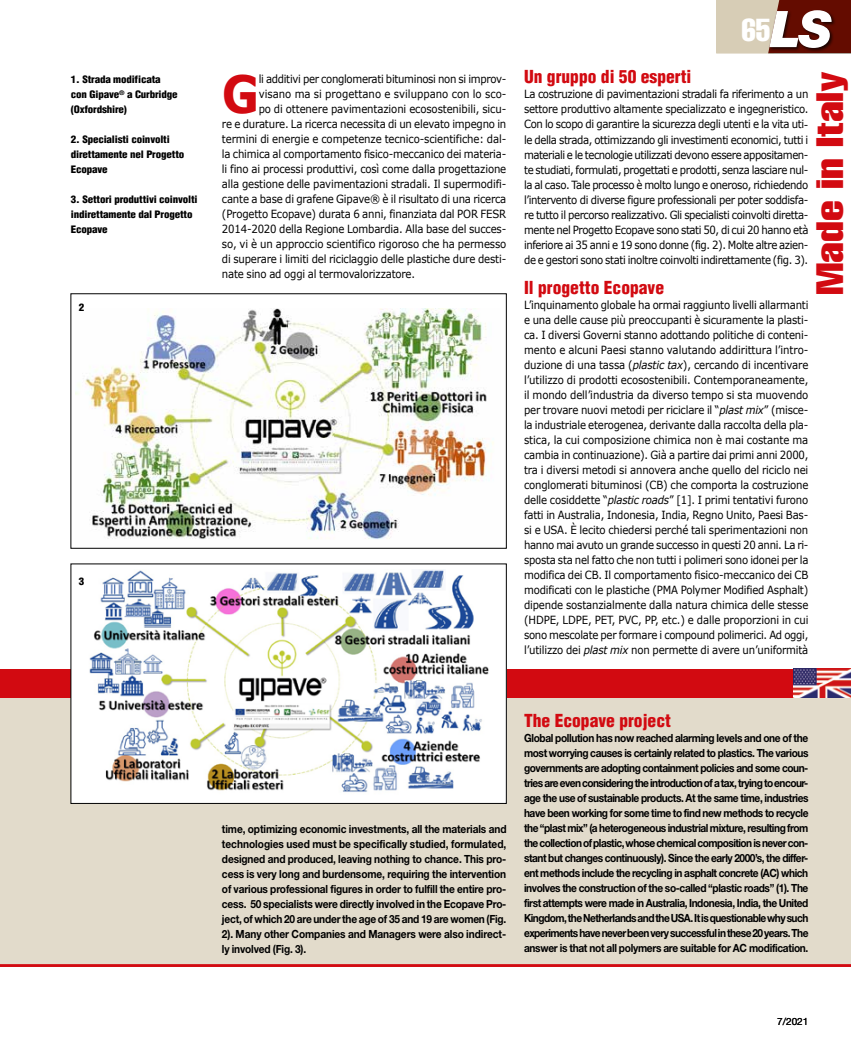
<style>
.page{position:relative;width:851px;height:1053px;background:#fff}
.page>*{position:absolute;margin:0;border:0;box-sizing:border-box;transform-origin:0 0}
.t1{font:700 51.38px "Verdana";color:#d20a11;scale:.9 1}
.t2{font:extra-condensed 37.5px "Helvetica";color:#d20a11;scale:1.3 1}
.t3{font:extra-condensed 31.25px "Helvetica";color:#fff}
.t4{font:900 condensed 17.5px "Helvetica";color:#d20a11}
.t5{font:11.25px/15px "Verdana";letter-spacing:-.02em;color:#000;text-align:justify;scale:.9 1}
.t6{font:700 11.25px/15px "Helvetica Neue";letter-spacing:-.025em;color:#000;text-align:justify;scale:.9 1}
.t7{font:11.25px "Verdana";color:#000;scale:.9 1}
.t8{font:900 condensed 10px/15px "Helvetica";letter-spacing:-.015em;color:#000;scale:1.1 1}
.t9{font:10px "Helvetica Neue";color:#000}
.s1{font-family:"Helvetica Neue";font-weight:900;font-style:italic;font-stretch:normal;font-size:50.5px}
.s2{font-style:italic}
</style>
<div class="page">
<div style="left:0;top:668px;width:850px;height:296px;background:#e2dbcb"></div>
<hr style="left:0;top:964px;width:850px;height:2px;background:#d20a11">
<div style="left:0;top:668px;width:850px;height:29px;background:#d20a11"></div>
<svg style="left:716px;top:0;width:134px;height:53px;background:#b3917e"></svg>
<div style="left:768px;top:9px;width:68px;height:44px;background:#000;opacity:.75"></div>
<img style="left:76px;top:308px;width:418px;height:231px">
<div style="left:71px;top:564px;width:435px;height:239px;background:#fff"></div>
<img style="left:89px;top:570px;width:400px;height:222px">
<p class="t8" style="left:71px;top:72px;width:99px">1. Strada modificata con Gipave<sup>®</sup> a Curbridge (Oxfordshire)</p>
<p class="t8" style="left:71px;top:132px;width:105px">2. Specialisti coinvolti direttamente nel Progetto<br>Ecopave</p>
<p class="t8" style="left:71px;top:192px;width:117px">3. Settori produttivi coinvolti indirettamente dal Progetto<br>Ecopave</p>
<p class="t8" style="left:79px;top:300px;width:6px">2</p>
<p class="t8" style="left:79px;top:574px;width:6px">3</p>
<h1 class="t1" style="left:222px;top:62px;width:43px">G</h1>
<p class="t5" style="left:259px;top:71px;width:276px">li additivi per conglomerati bituminosi non si improv-</p>
<p class="t7" style="left:259px;top:86px;width:276px">visano ma si progettano e sviluppano con lo sco-</p>
<p class="t5" style="left:259px;top:101px;width:276px">po di ottenere pavimentazioni ecosostenibili, sicu-</p>
<p class="t5" style="left:222px;top:116px;width:317px">re e durature. La ricerca necessita di un elevato impegno in</p>
<p class="t5" style="left:222px;top:131px;width:317px">termini di energie e competenze tecnico-scientifiche: dal-</p>
<p class="t5" style="left:222px;top:146px;width:317px">la chimica al comportamento fisico-meccanico dei materia-</p>
<p class="t5" style="left:222px;top:161px;width:317px">li fino ai processi produttivi, così come dalla progettazione</p>
<p class="t5" style="left:222px;top:176px;width:317px">alla gestione delle pavimentazioni stradali. Il supermodifi-</p>
<p class="t5" style="left:222px;top:191px;width:317px">cante a base di grafene Gipave® è il risultato di una ricerca</p>
<p class="t5" style="left:222px;top:206px;width:317px">(Progetto Ecopave) durata 6 anni, finanziata dal POR FESR</p>
<p class="t5" style="left:222px;top:221px;width:317px">2014-2020 della Regione Lombardia. Alla base del succes-</p>
<p class="t5" style="left:222px;top:236px;width:317px">so, vi è un approccio scientifico rigoroso che ha permesso</p>
<p class="t5" style="left:222px;top:251px;width:317px">di superare i limiti del riciclaggio delle plastiche dure desti-</p>
<p class="t5" style="left:222px;top:266px;width:216px">nate sino ad oggi al termovalorizzatore.</p>
<h3 class="t3" style="left:741px;top:10px;width:92px">65<span class="s1">LS</span></h3>
<h3 class="t4" style="left:524px;top:66px;width:169px">Un gruppo di 50 esperti</h3>
<p class="t5" style="left:524px;top:87px;width:317px">La costruzione di pavimentazioni stradali fa riferimento a un settore produttivo altamente specializzato e ingegneristico.<br>Con lo scopo di garantire la sicurezza degli utenti e la vita uti&shy;le della strada, ottimizzando gli investimenti economici, tutti i materiali e le tecnologie utilizzati devono essere appositamen&shy;te studiati, formulati, progettati e prodotti, senza lasciare nul&shy;la al caso. Tale processo è molto lungo e oneroso, richiedendo l’intervento di diverse figure professionali per poter soddisfa&shy;re tutto il percorso realizzativo. Gli specialisti coinvolti diretta&shy;mente nel Progetto Ecopave sono stati 50, di cui 20 hanno età inferiore ai 35 anni e 19 sono donne (fig. 2). Molte altre azien&shy;de e gestori sono stati inoltre coinvolti indirettamente (fig. 3).</p>
<h3 class="t4" style="left:524px;top:276px;width:141px">Il progetto Ecopave</h3>
<p class="t5" style="left:524px;top:297px;width:317px">L’inquinamento globale ha ormai raggiunto livelli allarmanti e una delle cause più preoccupanti è sicuramente la plasti&shy;ca. I diversi Governi stanno adottando politiche di conteni&shy;mento e alcuni Paesi stanno valutando addirittura l’intro&shy;duzione di una tassa (<span class="s2">plastic tax</span>), cercando di incentivare l’utilizzo di prodotti ecosostenibili. Contemporaneamente, il mondo dell’industria da diverso tempo si sta muovendo per trovare nuovi metodi per riciclare il “<span class="s2">plast mix</span>” (misce&shy;la industriale eterogenea, derivante dalla raccolta della pla&shy;stica, la cui composizione chimica non è mai costante ma cambia in continuazione). Già a partire dai primi anni 2000, tra i diversi metodi si annovera anche quello del riciclo nei conglomerati bituminosi (CB) che comporta la costruzione delle cosiddette “<span class="s2">plastic roads</span>” [1]. I primi tentativi furono fatti in Australia, Indonesia, India, Regno Unito, Paesi Bas&shy;si e USA. È lecito chiedersi perché tali sperimentazioni non hanno mai avuto un grande successo in questi 20 anni. La ri&shy;sposta sta nel fatto che non tutti i polimeri sono idonei per la modifica dei CB. Il comportamento fisico-meccanico dei CB modificati con le plastiche (PMA Polymer Modified Asphalt) dipende sostanzialmente dalla natura chimica delle stesse (HDPE, LDPE, PET, PVC, PP, etc.) e dalle proporzioni in cui sono mescolate per formare i compound polimerici. Ad oggi, l’utilizzo dei <span class="s2">plast mix</span> non permette di avere un’uniformità</p>
<h2 class="t2" style="left:805px;top:295px;width:174px;rotate:-90deg">Made in Italy</h2>
<p class="t6" style="left:222px;top:820px;width:317px">time, optimizing economic investments, all the materials and technologies used must be specifically studied, formulated, designed and produced, leaving nothing to chance. This pro&shy;cess is very long and burdensome, requiring the intervention of various professional figures in order to fulfill the entire pro&shy;cess. 50 specialists were directly involved in the Ecopave Pro&shy;ject, of which 20 are under the age of 35 and 19 are women (Fig.<br>2). Many other Companies and Managers were also indirect&shy;ly involved (Fig. 3).</p>
<h3 class="t4" style="left:524px;top:709px;width:148px">The Ecopave project</h3>
<p class="t6" style="left:524px;top:730px;width:317px">Global pollution has now reached alarming levels and one of the most worrying causes is certainly related to plastics. The various governments are adopting containment policies and some coun&shy;tries are even considering the introduction of a tax, trying to encour&shy;age the use of sustainable products. At the same time, industries have been working for some time to find new methods to recycle the “plast mix” (a heterogeneous industrial mixture, resulting from the collection of plastic, whose chemical composition is never con&shy;stant but changes continuously). Since the early 2000’s, the differ&shy;ent methods include the recycling in asphalt concrete (AC) which involves the construction of the so-called “plastic roads” (1). The first attempts were made in Australia, Indonesia, India, the United Kingdom, the Netherlands and the USA. It is questionable why such experiments have never been very successful in these 20 years. The answer is that not all polymers are suitable for AC modification.</p>
<p class="t9" style="left:777px;top:1015px;width:33px">7/2021</p>
</div>
